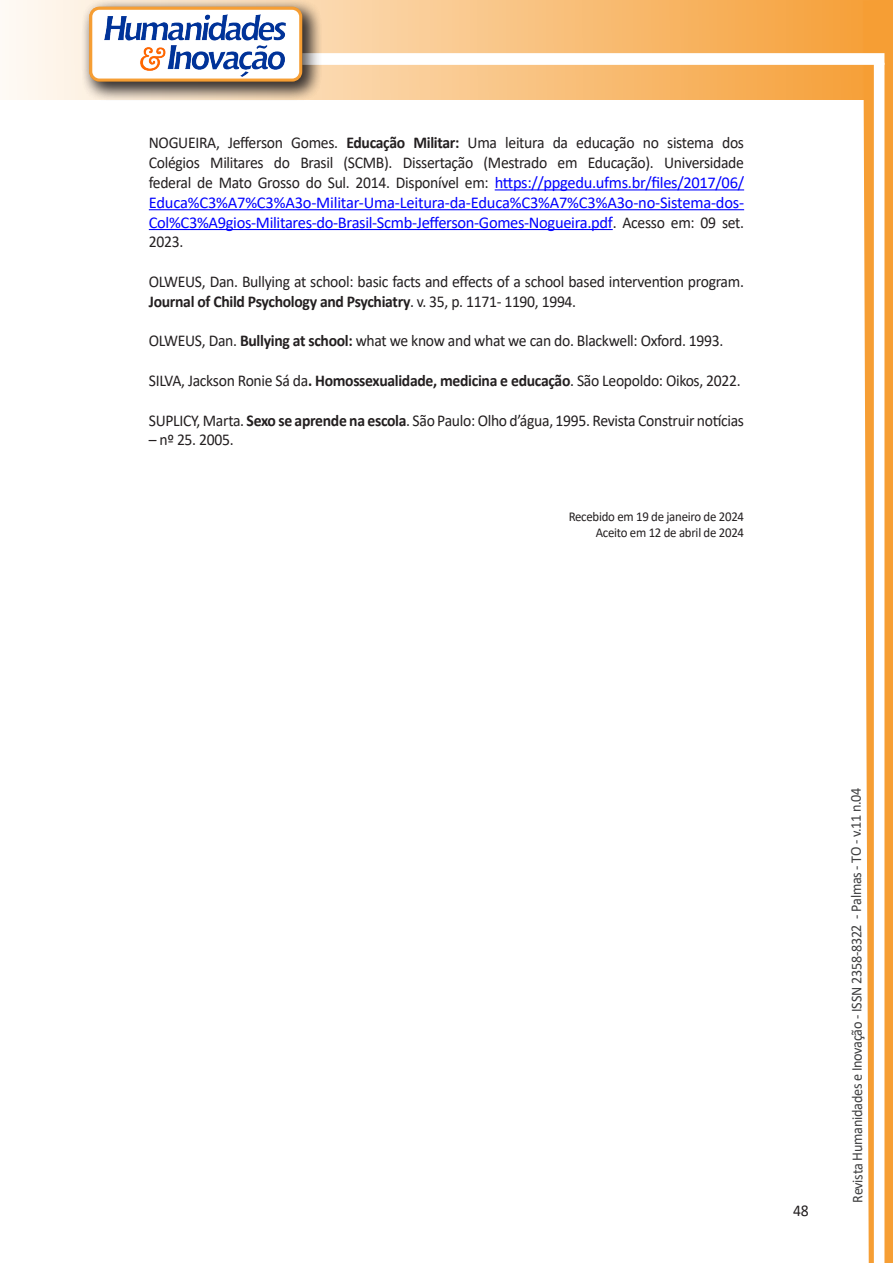
<style>
.page{position:relative;width:893px;height:1263px;background:#fff}
.page>*{position:absolute;margin:0;border:0;box-sizing:border-box;transform-origin:0 0}
.texto{font:16.5px/19.8px "Calibri";letter-spacing:-.02em;color:#231f20;text-align:justify;scale:.95 1}
.t1{font:15px "Calibri";letter-spacing:-.025em;color:#3e3e3f;scale:.95 1}
.texto-2{font:13.5px "Calibri";letter-spacing:-.02em;color:#231f20;scale:.95 1}
.s1{font-weight:700}
.s2{color:#00f}
</style>
<div class="page">
<svg style="left:5px;top:0;width:858px;height:100px;background:#f9c484"></svg>
<div style="left:302px;top:53px;width:582px;height:12px;background:#fff;border:2px solid #fff"></div>
<svg style="left:863px;top:0;width:30px;height:1263px"></svg>
<div style="left:81px;top:0;width:241px;height:102px;background:#231f20;opacity:.75"></div>
<div style="left:91px;top:8px;width:210px;height:72px;background:#fff;border-radius:9px"></div>
<img style="left:104px;top:14px;width:181px;height:62px">
<div style="left:89px;top:7px;width:213px;height:75px;border:3px solid #f69e34;border-radius:9px"></div>
<hr style="left:495px;top:189px;width:249px;height:1px;background:#00f">
<hr style="left:149px;top:209px;width:595px;height:1px;background:#00f">
<hr style="left:149px;top:229px;width:464px;height:1px;background:#00f">
<p class="texto" style="left:149px;top:133px;width:628px">NOGUEIRA, Jefferson Gomes. <span class="s1">Educação Militar:</span> Uma leitura da educação no sistema dos Colégios Militares do Brasil (SCMB). Dissertação (Mestrado em Educação). Universidade federal de Mato Grosso do Sul. 2014. Disponível em: <span class="s2">https://ppgedu.ufms.br/files/2017/06/ Educa%C3%A7%C3%A3o-Militar-Uma-Leitura-da-Educa%C3%A7%C3%A3o-no-Sistema-dos-Col%C3%A9gios-Militares-do-Brasil-Scmb-Jefferson-Gomes-Nogueira.pdf</span>. Acesso em: 09 set.<br>2023.</p>
<p class="texto" style="left:149px;top:271px;width:628px">OLWEUS, Dan. Bullying at school: basic facts and effects of a school based intervention program.<br><span class="s1">Journal of Child Psychology and Psychiatry</span>. v. 35, p. 1171- 1190, 1994.</p>
<p class="texto" style="left:149px;top:331px;width:606px">OLWEUS, Dan. <span class="s1">Bullying at school:</span> what we know and what we can do. Blackwell: Oxford. 1993.</p>
<p class="texto" style="left:149px;top:370px;width:625px">SILVA, Jackson Ronie Sá da<span class="s1">. Homossexualidade, medicina e educação</span>. São Leopoldo: Oikos, 2022.</p>
<p class="texto" style="left:149px;top:410px;width:628px">SUPLICY, Marta. <span class="s1">Sexo se aprende na escola</span>. São Paulo: Olho d’água, 1995. Revista Construir notícias</p>
<p class="texto" style="left:149px;top:430px;width:91px">– nº 25. 2005.</p>
<p class="texto-2" style="left:569px;top:507px;width:186px">Recebido em 19 de janeiro de 2024</p>
<p class="texto-2" style="left:596px;top:523px;width:158px">Aceito em 12 de abril de 2024</p>
<p class="texto" style="left:793px;top:1200px;width:18px">48</p>
<p class="t1" style="left:846px;top:1203px;width:439px;rotate:-90deg">Revista Humanidades e Inovação - ISSN 2358-8322 - Palmas - TO - v.11 n.04</p>
</div>
